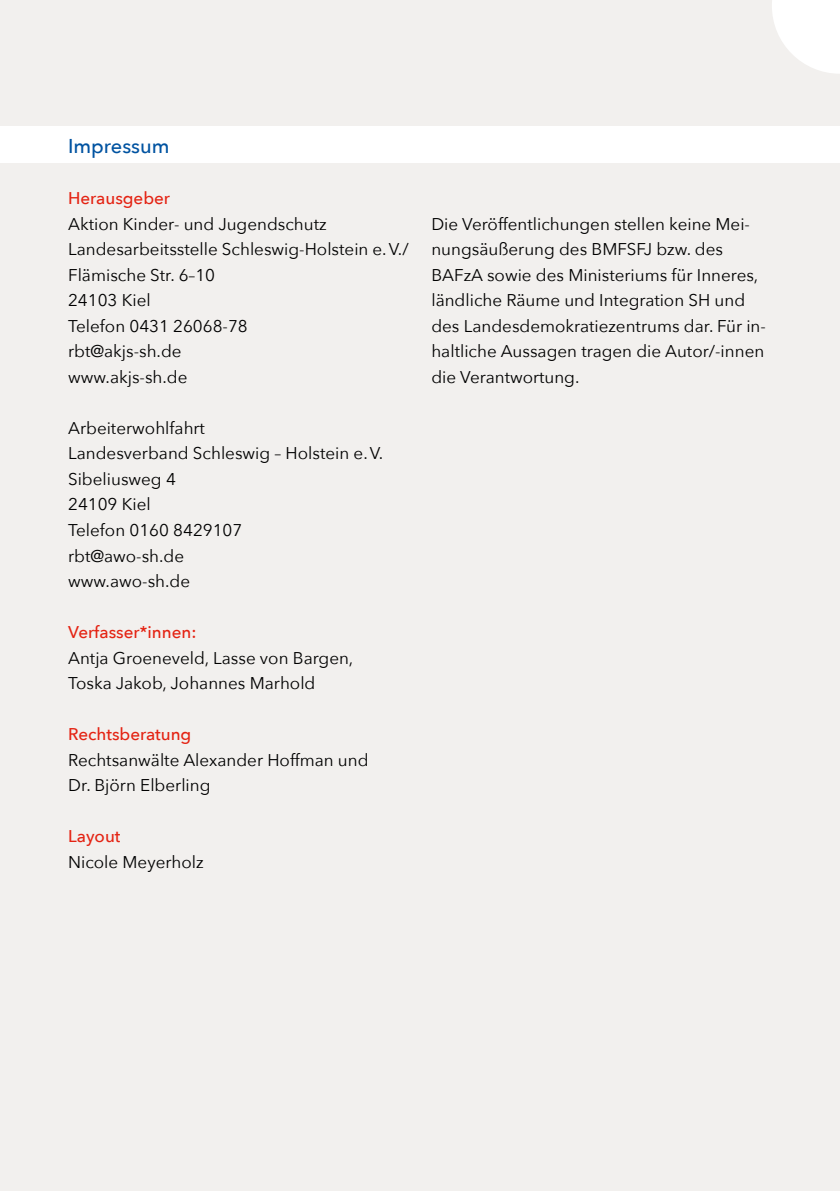
<style>
.page{position:relative;width:840px;height:1191px;background:#fff}
.page>*{position:absolute;margin:0;border:0;box-sizing:border-box;transform-origin:0 0}
.t1{font:500 20px "Avenir Next";color:#0053a1}
.t2{font:17px/25.6px "Avenir Next";color:#000}
.t3{font:500 17px "Avenir Next";color:#e42313}
</style>
<div class="page">
<div style="left:0;top:0;width:839px;height:1191px;background:#f2f0ee"></div>
<div style="left:0;top:126px;width:839px;height:37px;background:#fff"></div>
<svg style="left:772px;top:0;width:67px;height:74px"></svg>
<p class="t1" style="left:68px;top:129px;width:103px">Impressum</p>
<p class="t3" style="left:68px;top:184px;width:103px">Herausgeber</p>
<p class="t2" style="left:68px;top:210px;width:342px">Aktion Kinder- und Jugendschutz<br>Landesarbeitsstelle Schleswig-Holstein e.V./<br>Flämische Str. 6–10<br>24103 Kiel<br>Telefon 0431 26068-78<br>rbt@akjs-sh.de<br>www.akjs-sh.de</p>
<p class="t2" style="left:68px;top:414px;width:316px">Arbeiterwohlfahrt<br>Landesverband Schleswig – Holstein e.V.<br>Sibeliusweg 4<br>24109 Kiel<br>Telefon 0160 8429107<br>rbt@awo-sh.de<br>www.awo-sh.de</p>
<p class="t3" style="left:68px;top:617px;width:130px">Verfasser*innen:</p>
<p class="t2" style="left:68px;top:644px;width:286px">Antja Groeneveld, Lasse von Bargen,<br>Toska Jakob, Johannes Marhold</p>
<p class="t3" style="left:68px;top:720px;width:125px">Rechtsberatung</p>
<p class="t2" style="left:68px;top:746px;width:302px">Rechtsanwälte Alexander Hoffman und<br>Dr. Björn Elberling</p>
<p class="t3" style="left:68px;top:822px;width:54px">Layout</p>
<p class="t2" style="left:68px;top:848px;width:137px">Nicole Meyerholz</p>
<p class="t2" style="left:431px;top:210px;width:336px">Die Veröffentlichungen stellen keine Mei&shy;nungsäußerung des BMFSFJ bzw. des BAFzA sowie des Ministeriums für Inneres, ländliche Räume und Integration SH und des Landesdemokratiezentrums dar. Für in&shy;haltliche Aussagen tragen die Autor/-innen die Verantwortung.</p>
</div>
